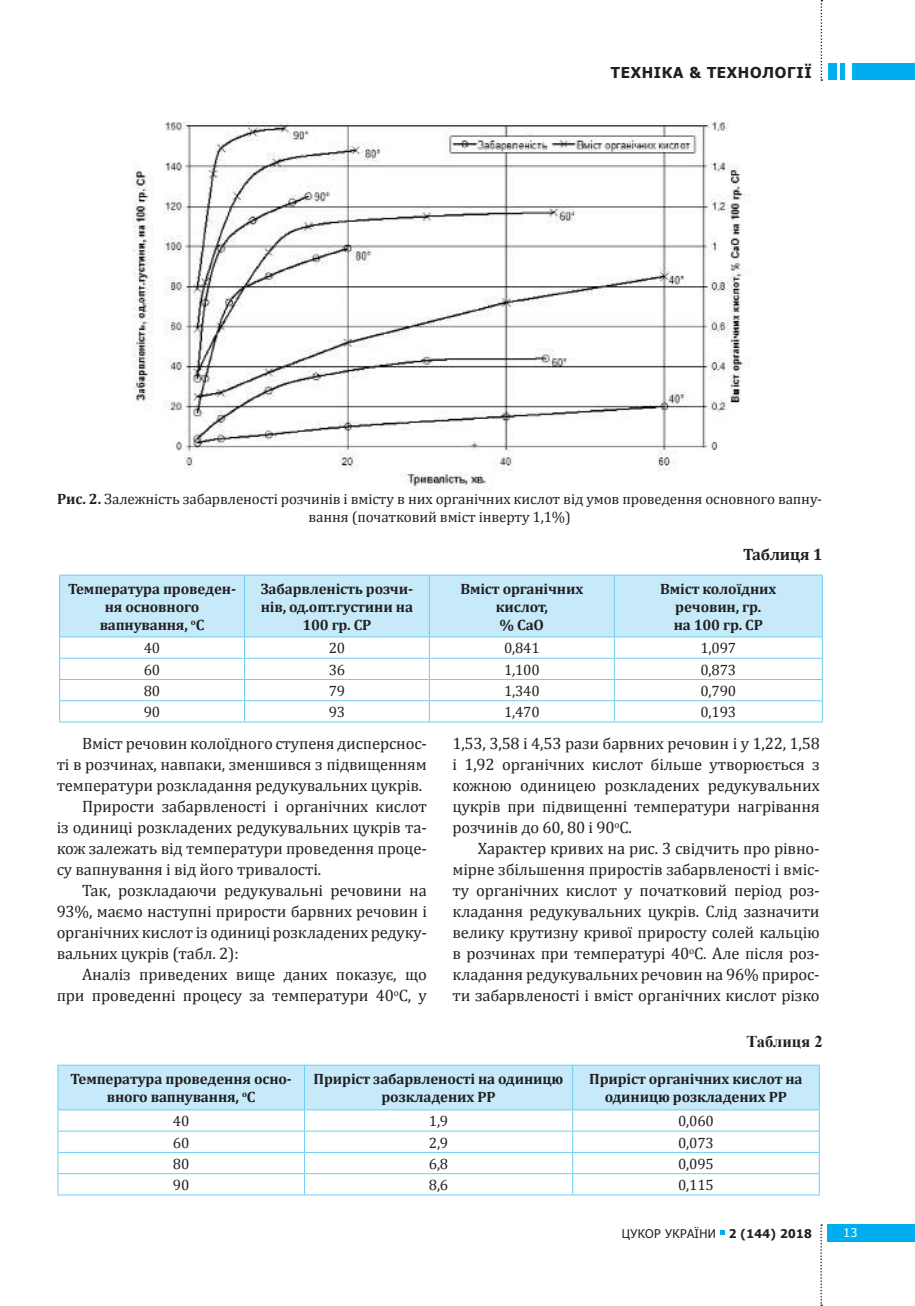
<style>
.page{position:relative;width:915px;height:1306px;background:#fff}
.page>*{position:absolute;margin:0;border:0;box-sizing:border-box;transform-origin:0 0}
.t1{font:16.5px/21px "Cambria";letter-spacing:-.01em;color:#231f20;text-align:justify}
.t2{font:700 16.5px "Cambria";letter-spacing:-.01em;color:#231f20}
.t3{font:700 16.5px "Times New Roman";color:#231f20}
.t4{font:700 15px/18px "Cambria";letter-spacing:-.01em;color:#231f20;text-align:center}
.t5{font:15px/18px "Cambria";letter-spacing:-.01em;color:#231f20;text-align:center}
.t6{font:700 15px "Tahoma";letter-spacing:.05em;color:#231f20}
.t7{font:12px "Tahoma";letter-spacing:.03em;color:#231f20}
.t8{font:12px "Tahoma";color:#fff}
.s1{font-weight:700}
</style>
<div class="page">
<div style="left:852px;top:64px;width:62px;height:16px;background:#00aeef"></div>
<hr style="left:840px;top:64px;width:4px;height:16px;background:#00aeef">
<div style="left:827px;top:64px;width:9px;height:16px;background:#00aeef"></div>
<svg style="left:820px;top:0;width:2px;height:81px"></svg>
<div style="left:827px;top:1224px;width:87px;height:17px;background:#00aeef"></div>
<svg style="left:820px;top:1224px;width:1px;height:81px"></svg>
<svg style="left:720px;top:1230px;width:4px;height:4px"></svg>
<img style="left:132px;top:121px;width:617px;height:369px">
<hr style="left:59px;top:574px;width:185px;height:1px;background:#6bcff6">
<hr style="left:244px;top:574px;width:185px;height:1px;background:#6bcff6">
<hr style="left:429px;top:574px;width:185px;height:1px;background:#6bcff6">
<hr style="left:614px;top:574px;width:208px;height:1px;background:#6bcff6">
<svg style="left:59px;top:575px;width:763px;height:146px"></svg>
<hr style="left:59px;top:721px;width:185px;height:1px;background:#6bcff6">
<hr style="left:244px;top:721px;width:185px;height:1px;background:#6bcff6">
<hr style="left:429px;top:721px;width:185px;height:1px;background:#6bcff6">
<hr style="left:614px;top:721px;width:208px;height:1px;background:#6bcff6">
<hr style="left:58px;top:1064px;width:246px;height:1px;background:#6bcff6">
<hr style="left:304px;top:1064px;width:268px;height:1px;background:#6bcff6">
<hr style="left:572px;top:1064px;width:247px;height:1px;background:#6bcff6">
<svg style="left:58px;top:1065px;width:761px;height:129px"></svg>
<hr style="left:58px;top:1194px;width:246px;height:1px;background:#6bcff6">
<hr style="left:304px;top:1194px;width:268px;height:1px;background:#6bcff6">
<hr style="left:572px;top:1194px;width:247px;height:1px;background:#6bcff6">
<p class="t6" style="left:610px;top:62px;width:202px">ТЕХНІКА &amp; ТЕХНОЛОГІЇ</p>
<p class="t5" style="left:57px;top:490px;width:766px"><span class="s1">Рис. 2.</span> Залежність забарвленості розчинів і вмісту в них органічних кислот від умов проведення основного вапну&shy;вання (початковий вміст інверту 1,1%)</p>
<p class="t2" style="left:742px;top:542px;width:81px">Таблиця 1</p>
<p class="t4" style="left:68px;top:579px;width:169px">Температура проведен&shy;ня основного вапнування, <sup>о</sup>С</p>
<p class="t4" style="left:260px;top:579px;width:154px">Забарвленість розчи&shy;нів, од.опт.густини на<br>100 гр. СР</p>
<p class="t4" style="left:460px;top:579px;width:124px">Вміст органічних кислот,<br>% СаО</p>
<p class="t4" style="left:660px;top:579px;width:118px">Вміст колоїдних речовин, гр.<br>на 100 гр. СР</p>
<p class="t5" style="left:144px;top:639px;width:18px">40</p>
<p class="t5" style="left:328px;top:639px;width:18px">20</p>
<p class="t5" style="left:504px;top:639px;width:37px">0,841</p>
<p class="t5" style="left:700px;top:639px;width:37px">1,097</p>
<p class="t5" style="left:144px;top:660px;width:18px">60</p>
<p class="t5" style="left:328px;top:660px;width:18px">36</p>
<p class="t5" style="left:504px;top:660px;width:37px">1,100</p>
<p class="t5" style="left:700px;top:660px;width:37px">0,873</p>
<p class="t5" style="left:144px;top:681px;width:18px">80</p>
<p class="t5" style="left:328px;top:681px;width:18px">79</p>
<p class="t5" style="left:504px;top:681px;width:37px">1,340</p>
<p class="t5" style="left:700px;top:681px;width:37px">0,790</p>
<p class="t5" style="left:144px;top:703px;width:18px">90</p>
<p class="t5" style="left:328px;top:703px;width:18px">93</p>
<p class="t5" style="left:504px;top:703px;width:37px">1,470</p>
<p class="t5" style="left:700px;top:703px;width:37px">0,193</p>
<p class="t1" style="left:82px;top:732px;width:346px">Вміст речовин колоїдного ступеня дисперснос-</p>
<p class="t1" style="left:57px;top:753px;width:371px">ті в розчинах, навпаки, зменшився з підвищенням</p>
<p class="t1" style="left:57px;top:774px;width:367px">температури розкладання редукувальних цукрів.</p>
<p class="t1" style="left:82px;top:795px;width:346px">Прирости забарвленості і органічних кислот</p>
<p class="t1" style="left:57px;top:816px;width:371px">із одиниці розкладених редукувальних цукрів та-</p>
<p class="t1" style="left:57px;top:837px;width:371px">кож залежать від температури проведення проце-</p>
<p class="t1" style="left:57px;top:858px;width:266px">су вапнування і від його тривалості.</p>
<p class="t1" style="left:82px;top:879px;width:346px">Так, розкладаючи редукувальні речовини на</p>
<p class="t1" style="left:57px;top:900px;width:371px">93%, маємо наступні прирости барвних речовин і</p>
<p class="t1" style="left:57px;top:921px;width:371px">органічних кислот із одиниці розкладених редуку-</p>
<p class="t1" style="left:57px;top:942px;width:183px">вальних цукрів (табл. 2):</p>
<p class="t1" style="left:82px;top:963px;width:346px">Аналіз приведених вище даних показує, що</p>
<p class="t1" style="left:57px;top:984px;width:371px">при проведенні процесу за температури 40<sup>о</sup>С, у</p>
<p class="t1" style="left:452px;top:732px;width:369px">1,53, 3,58 і 4,53 рази барвних речовин і у 1,22, 1,58 і 1,92 органічних кислот більше утворюється з кожною одиницею розкладених редукувальних цукрів при підвищенні температури нагрівання розчинів до 60, 80 і 90<sup>о</sup>С.</p>
<p class="t1" style="left:452px;top:837px;width:368px;text-indent:26px">Характер кривих на рис. 3 свідчить про рівно&shy;мірне збільшення приростів забарвленості і вміс&shy;ту органічних кислот у початковий період роз&shy;кладання редукувальних цукрів. Слід зазначити велику крутизну кривої приросту солей кальцію в розчинах при температурі 40<sup>о</sup>С. Але після роз&shy;кладання редукувальних речовин на 96% прирос&shy;ти забарвленості і вміст органічних кислот різко</p>
<p class="t3" style="left:746px;top:1029px;width:78px">Таблиця 2</p>
<p class="t4" style="left:70px;top:1069px;width:223px">Температура проведення осно&shy;вного вапнування, <sup>о</sup>С</p>
<p class="t4" style="left:313px;top:1069px;width:251px">Приріст забарвленості на одиницю розкладених РР</p>
<p class="t4" style="left:589px;top:1069px;width:215px">Приріст органічних кислот на одиницю розкладених РР</p>
<p class="t5" style="left:173px;top:1112px;width:18px">40</p>
<p class="t5" style="left:428px;top:1112px;width:21px">1,9</p>
<p class="t5" style="left:678px;top:1112px;width:37px">0,060</p>
<p class="t5" style="left:173px;top:1133px;width:18px">60</p>
<p class="t5" style="left:428px;top:1133px;width:21px">2,9</p>
<p class="t5" style="left:678px;top:1133px;width:37px">0,073</p>
<p class="t5" style="left:173px;top:1154px;width:18px">80</p>
<p class="t5" style="left:428px;top:1154px;width:21px">6,8</p>
<p class="t5" style="left:678px;top:1154px;width:37px">0,095</p>
<p class="t5" style="left:173px;top:1175px;width:18px">90</p>
<p class="t5" style="left:428px;top:1175px;width:21px">8,6</p>
<p class="t5" style="left:678px;top:1175px;width:37px">0,115</p>
<p class="t7" style="left:621px;top:1225px;width:191px">ЦУКОР УКРАЇНИ <span class="s1">2 (144) 2018</span></p>
<p class="t8" style="left:843px;top:1224px;width:16px">13</p>
</div>
